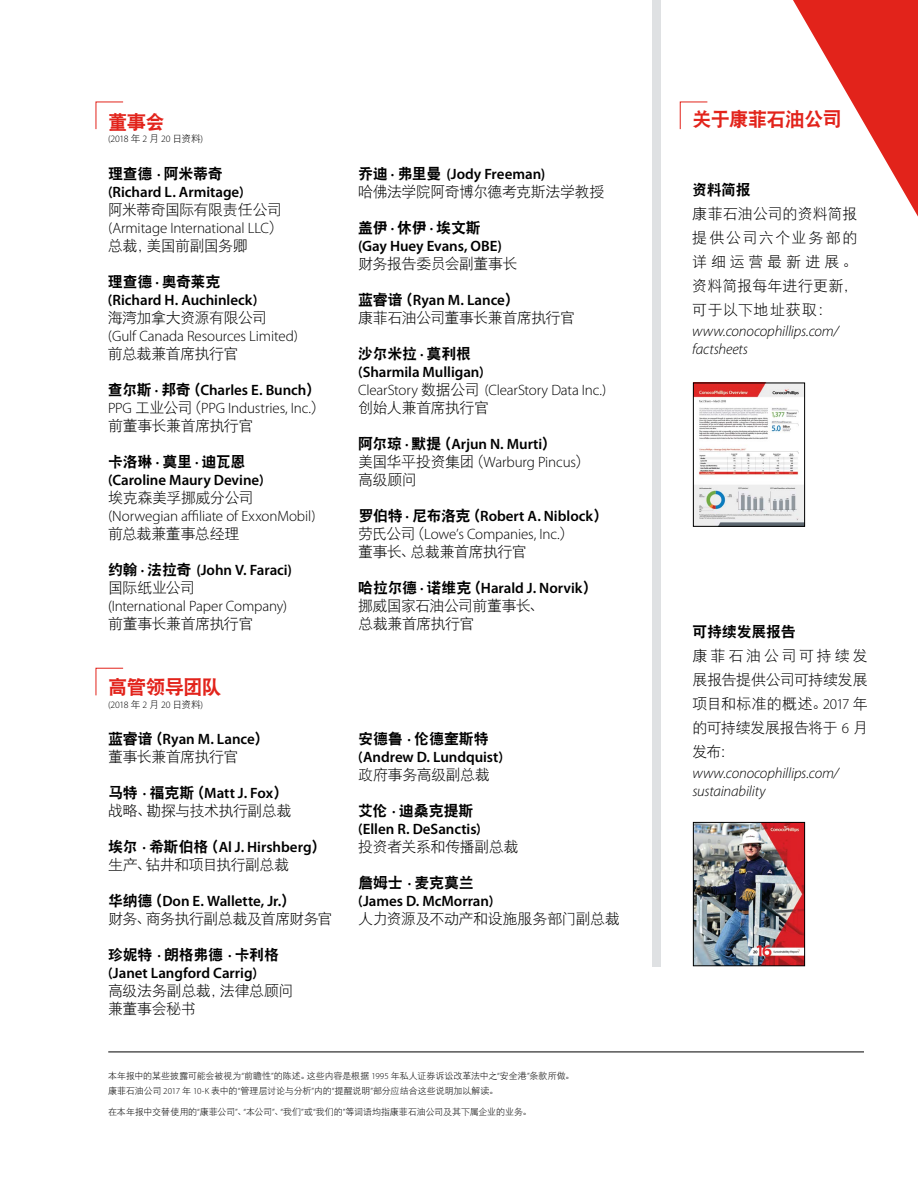
<style>
.page{position:relative;width:918px;height:1188px;background:#fff}
.page>*{position:absolute;margin:0;border:0;box-sizing:border-box;transform-origin:0 0}
.t1{font:19.5px "DFP Hei W9";letter-spacing:-.04em;color:#e2231b}
.t2{font:600 15px/18px "Myriad Pro";letter-spacing:-.005em;color:#000}
.t3{font:15px/24px "DFP Hei W3";letter-spacing:-.025em;color:#000}
.t4{font:300 15px/18px "Myriad Pro";letter-spacing:-.01em;color:#000}
.t5{font:15px "DFP Hei W9";letter-spacing:-.015em;color:#000}
.t6{font:italic 300 15px/18px "Myriad Pro";letter-spacing:-.01em;color:#000}
.t7{font:15px "DFP Hei W3";letter-spacing:-.045em;color:#000}
.t8{font:300 9.75px "Myriad Pro";letter-spacing:-.02em;color:#000}
.t9{font:9px/15px "DFP Hei W3";letter-spacing:-.01em;color:#000}
.s1{font-family:"DFP Hei W3";font-weight:400}
.s2{font-family:"Myriad Pro";font-weight:600}
.s3{font-family:"DFP Hei W9";font-weight:400}
.s4{font-weight:600}
.s5{font-weight:300}
.s6{font-family:"Myriad Pro";font-weight:300}
</style>
<div class="page">
<svg style="left:793px;top:0;width:125px;height:217px"></svg>
<div style="left:652px;top:0;width:9px;height:966px;background:#dfe1e3"></div>
<svg style="left:95px;top:101px;width:29px;height:29px"></svg>
<svg style="left:679px;top:101px;width:29px;height:29px"></svg>
<svg style="left:95px;top:667px;width:29px;height:29px"></svg>
<img style="left:695px;top:824px;width:108px;height:140px">
<div style="left:693px;top:822px;width:112px;height:144px;border:1px solid #000"></div>
<hr style="left:108px;top:1052px;width:756px;height:1px;background:#000">
<img style="left:695px;top:385px;width:108px;height:140px">
<div style="left:693px;top:383px;width:112px;height:144px;border:1px solid #000"></div>
<h1 class="t1" style="left:108px;top:111px;width:58px">董事会</h1>
<p class="t8" style="left:108px;top:133px;width:97px">(2018 <span class="s1">年</span> 2 <span class="s1">月</span> 20 <span class="s1">日资料</span>)</p>
<p class="t5" style="left:108px;top:165px;width:116px">理查德 <span class="s2">·</span> 阿米蒂奇</p>
<p class="t2" style="left:108px;top:182px;width:137px"><span class="s3">(</span>Richard L. Armitage<span class="s3">)</span></p>
<p class="t3" style="left:108px;top:197px;width:175px">阿米蒂奇国际有限责任公司</p>
<p class="t4" style="left:108px;top:218px;width:176px"><span class="s1">(</span>Armitage International LLC<span class="s1">）</span></p>
<p class="t3" style="left:108px;top:233px;width:141px">总裁，美国前副国务卿</p>
<p class="t5" style="left:108px;top:273px;width:114px">理查德 <span class="s2">·</span> 奥奇莱克</p>
<p class="t2" style="left:108px;top:290px;width:151px"><span class="s3">(</span>Richard H. Auchinleck<span class="s3">)</span></p>
<p class="t3" style="left:108px;top:305px;width:160px">海湾加拿大资源有限公司</p>
<p class="t4" style="left:108px;top:326px;width:192px"><span class="s1">(</span>Gulf Canada Resources Limited<span class="s1">)</span></p>
<p class="t3" style="left:108px;top:341px;width:132px">前总裁兼首席执行官</p>
<p class="t4" style="left:108px;top:380px;width:218px"><span class="s3">查尔斯</span> <span class="s4">·</span> <span class="s3">邦奇（</span><span class="s4">Charles E. Bunch</span><span class="s3">）<br></span>PPG <span class="s1">工业公司（</span>PPG Industries, Inc.<span class="s1">）</span></p>
<p class="t3" style="left:108px;top:413px;width:147px">前董事长兼首席执行官</p>
<p class="t5" style="left:108px;top:453px;width:139px">卡洛琳 <span class="s2">·</span> 莫里 <span class="s2">·</span> 迪瓦恩</p>
<p class="t2" style="left:108px;top:470px;width:157px"><span class="s3">(</span>Caroline Maury Devine<span class="s3">)</span></p>
<p class="t3" style="left:108px;top:485px;width:147px">埃克森美孚挪威分公司</p>
<p class="t4" style="left:108px;top:506px;width:209px"><span class="s1">(</span>Norwegian affiliate of ExxonMobil<span class="s1">)</span></p>
<p class="t3" style="left:108px;top:521px;width:133px">前总裁兼董事总经理</p>
<p class="t2" style="left:108px;top:560px;width:185px"><span class="s3">约翰</span> · <span class="s3">法拉奇</span> (John V. Faraci)</p>
<p class="t3" style="left:108px;top:575px;width:88px">国际纸业公司</p>
<p class="t4" style="left:108px;top:596px;width:181px">(International Paper Company)</p>
<p class="t3" style="left:108px;top:611px;width:147px">前董事长兼首席执行官</p>
<h1 class="t1" style="left:108px;top:677px;width:115px">高管领导团队</h1>
<p class="t8" style="left:108px;top:699px;width:97px">(2018 <span class="s1">年</span> 2 <span class="s1">月</span> 20 <span class="s1">日资料</span>)</p>
<p class="t2" style="left:108px;top:730px;width:162px"><span class="s3">蓝睿谙（</span>Ryan M. Lance<span class="s3">）</span></p>
<p class="t3" style="left:108px;top:745px;width:132px">董事长兼首席执行官</p>
<p class="t2" style="left:108px;top:784px;width:181px"><span class="s3">马特</span> · <span class="s3">福克斯（</span>Matt J. Fox<span class="s3">）</span></p>
<p class="t3" style="left:108px;top:799px;width:185px">战略、勘探与技术执行副总裁</p>
<p class="t2" style="left:108px;top:838px;width:219px"><span class="s3">埃尔</span> · <span class="s3">希斯伯格（</span>Al J. Hirshberg<span class="s3">）</span></p>
<p class="t7" style="left:108px;top:857px;width:183px">生产、钻井和项目执行副总裁</p>
<p class="t2" style="left:108px;top:892px;width:189px"><span class="s3">华纳德（</span>Don E. Wallette, Jr.<span class="s3">）</span></p>
<p class="t7" style="left:108px;top:911px;width:226px">财务、商务执行副总裁及首席财务官</p>
<p class="t5" style="left:108px;top:947px;width:173px">珍妮特 <span class="s2">·</span> 朗格弗德 <span class="s2">·</span> 卡利格</p>
<p class="t2" style="left:108px;top:964px;width:151px"><span class="s3">(</span>Janet Langford Carrig<span class="s3">)</span></p>
<p class="t3" style="left:108px;top:982px;width:187px;line-height:18px">高级法务副总裁，法律总顾问兼董事会秘书</p>
<p class="t2" style="left:358px;top:164px;width:189px"><span class="s3">乔迪</span> · <span class="s3">弗里曼</span> (Jody Freeman)</p>
<p class="t3" style="left:358px;top:179px;width:248px">哈佛法学院阿奇博尔德考克斯法学教授</p>
<p class="t5" style="left:358px;top:219px;width:124px">盖伊 <span class="s2">·</span> 休伊 <span class="s2">·</span> 埃文斯</p>
<p class="t2" style="left:358px;top:236px;width:145px">(Gay Huey Evans, OBE)</p>
<p class="t7" style="left:358px;top:255px;width:161px">财务报告委员会副董事长</p>
<p class="t2" style="left:358px;top:290px;width:162px"><span class="s3">蓝睿谙（</span>Ryan M. Lance<span class="s3">）</span></p>
<p class="t3" style="left:358px;top:305px;width:218px">康菲石油公司董事长兼首席执行官</p>
<p class="t5" style="left:358px;top:345px;width:114px">沙尔米拉 <span class="s2">·</span> 莫利根</p>
<p class="t4" style="left:358px;top:362px;width:250px"><span class="s3">(</span><span class="s4">Sharmila Mulligan</span><span class="s3">)<br></span>ClearStory <span class="s1">数据公司 (</span>ClearStory Data Inc.<span class="s1">)</span></p>
<p class="t3" style="left:358px;top:395px;width:132px">创始人兼首席执行官</p>
<p class="t2" style="left:358px;top:434px;width:233px"><span class="s3">阿尔琼</span> · <span class="s3">默提（</span>Arjun N. Murti<span class="s3">）<br></span><span class="s1">美国华平投资集团（</span><span class="s5">Warburg Pincus</span><span class="s1">）</span></p>
<p class="t3" style="left:358px;top:467px;width:60px">高级顾问</p>
<p class="t4" style="left:358px;top:506px;width:251px"><span class="s3">罗伯特</span> <span class="s4">·</span> <span class="s3">尼布洛克（</span><span class="s4">Robert A. Niblock</span><span class="s3">）</span><span class="s1">劳氏公司（</span>Lowe’s Companies, Inc.<span class="s1">）</span></p>
<p class="t3" style="left:358px;top:539px;width:170px">董事长、总裁兼首席执行官</p>
<p class="t2" style="left:358px;top:578px;width:240px"><span class="s3">哈拉尔德</span> · <span class="s3">诺维克（</span>Harald J. Norvik<span class="s3">）</span></p>
<p class="t3" style="left:358px;top:596px;width:187px;line-height:18px">挪威国家石油公司前董事长、总裁兼首席执行官</p>
<p class="t5" style="left:358px;top:731px;width:132px">安德鲁 <span class="s2">·</span> 伦德奎斯特</p>
<p class="t2" style="left:358px;top:748px;width:147px"><span class="s3">(</span>Andrew D. Lundquist<span class="s3">)</span></p>
<p class="t3" style="left:358px;top:763px;width:133px">政府事务高级副总裁</p>
<p class="t5" style="left:358px;top:803px;width:117px">艾伦 <span class="s2">·</span> 迪桑克提斯</p>
<p class="t2" style="left:358px;top:820px;width:124px"><span class="s3">(</span>Ellen R. DeSanctis<span class="s3">)</span></p>
<p class="t3" style="left:358px;top:835px;width:162px">投资者关系和传播副总裁</p>
<p class="t5" style="left:358px;top:875px;width:117px">詹姆士 <span class="s2">·</span> 麦克莫兰</p>
<p class="t2" style="left:358px;top:892px;width:137px"><span class="s3">(</span>James D. McMorran<span class="s3">)</span></p>
<p class="t3" style="left:358px;top:907px;width:263px">人力资源及不动产和设施服务部门副总裁</p>
<p class="t9" style="left:108px;top:1068px;width:468px">本年报中的某些披露可能会被视为<span class="s6">“</span>前瞻性<span class="s6">”</span>的陈述。这些内容是根据 <span class="s6">1995</span> 年私人证券诉讼改革法中之<span class="s6">“</span>安全港<span class="s6">”</span>条款所做。康菲石油公司 <span class="s6">2017</span> 年 <span class="s6">10-K</span> 表中的<span class="s6">“</span>管理层讨论与分析<span class="s6">”</span>内的<span class="s6">“</span>提醒说明<span class="s6">”</span>部分应结合这些说明加以解读。</p>
<p class="t9" style="left:108px;top:1104px;width:425px">在本年报中交替使用的<span class="s6">“</span>康菲公司<span class="s6">”</span>、<span class="s6">“</span>本公司<span class="s6">”</span>、<span class="s6">“</span>我们<span class="s6">”</span>或<span class="s6">“</span>我们的<span class="s6">”</span>等词语均指康菲石油公司及其下属企业的业务。</p>
<h1 class="t1" style="left:692px;top:109px;width:151px">关于康菲石油公司</h1>
<p class="t5" style="left:692px;top:181px;width:60px">资料简报</p>
<p class="t3" style="left:692px;top:201px;width:167px;text-align:justify">康菲石油公司的资料简报提供公司六个业务部的详细运营最新进展。资料简报每年进行更新，可于以下地址获取：</p>
<p class="t6" style="left:692px;top:322px;width:148px">www.conocophillips.com/ factsheets</p>
<p class="t5" style="left:692px;top:624px;width:105px">可持续发展报告</p>
<p class="t3" style="left:692px;top:644px;width:177px;text-align:justify">康菲石油公司可持续发展报告提供公司可持续发展项目和标准的概述。<span class="s6">2017</span> 年的可持续发展报告将于 <span class="s6">6</span> 月发布：</p>
<p class="t6" style="left:692px;top:764px;width:148px">www.conocophillips.com/ sustainability</p>
</div>
